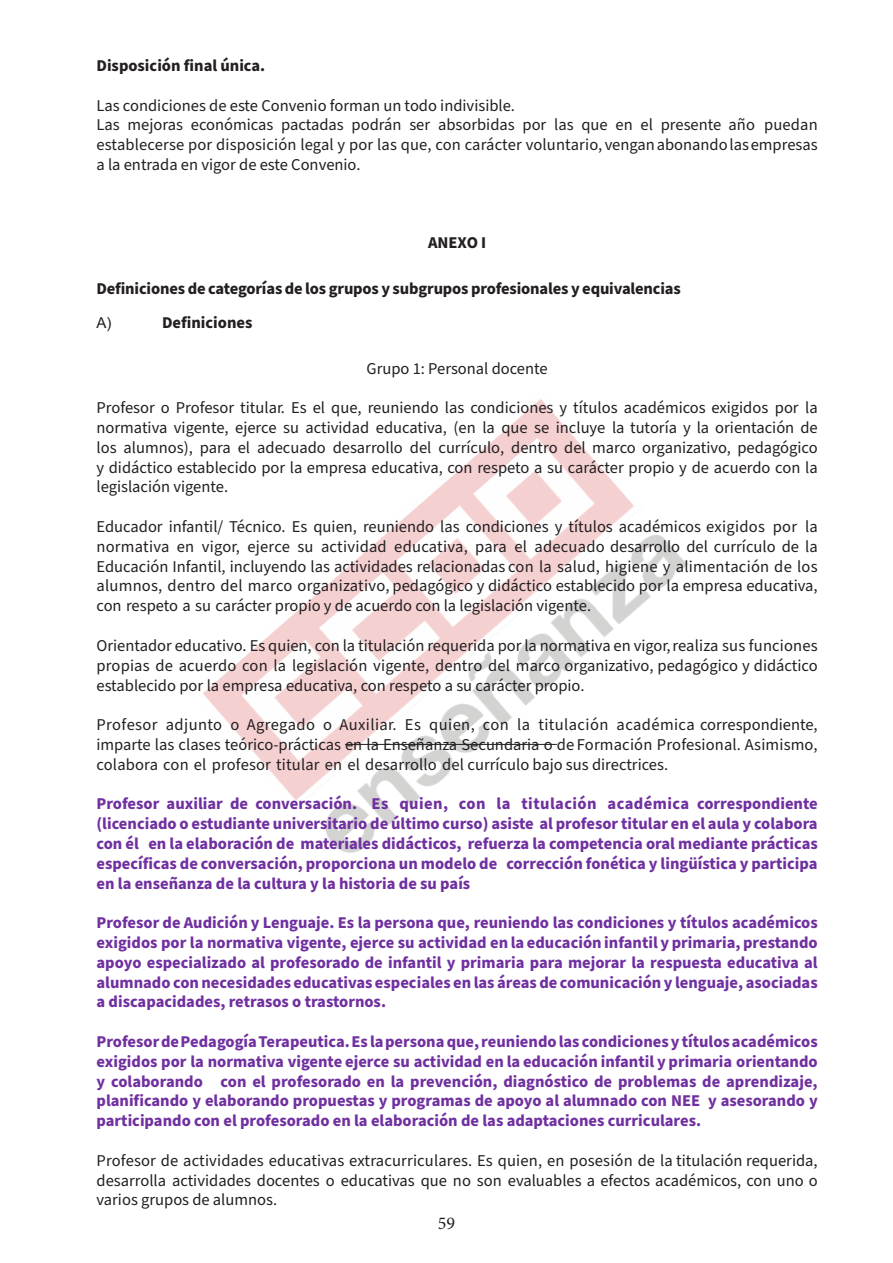
<style>
.page{position:relative;width:893px;height:1263px;background:#fff}
.page>*{position:absolute;margin:0;border:0;box-sizing:border-box;transform-origin:0 0}
.t1{font:18px "Minion Pro";color:#231f20}
.Texto_independiente{font:16.5px/19.8px "Source Sans Pro";color:#231f20;text-align:justify}
.Texto_independiente-2{font:700 16.5px/19.8px "Source Sans Pro";color:#7030a0;text-align:justify}
.Texto_independiente-3{font:700 16.5px "Source Sans Pro";letter-spacing:-.01em;color:#231f20}
.Heading_5{font:700 16.5px "Source Sans Pro";color:#231f20}
.t2{font:15px "Arial";color:#231f20}
</style>
<div class="page">
<img style="left:203px;top:399px;width:485px;height:454px">
<hr style="left:345px;top:744px;width:212px;height:1px;background:#231f20">
<p class="Texto_independiente-3" style="left:97px;top:54px;width:170px">Disposición final única.</p>
<p class="Texto_independiente" style="left:97px;top:96px;width:420px">Las condiciones de este Convenio forman un todo indivisible.</p>
<p class="Texto_independiente" style="left:97px;top:115px;width:723px">Las mejoras económicas pactadas podrán ser absorbidas por las que en el presente año puedan establecerse por disposición legal y por las que, con carácter voluntario, vengan abonando las empresas a la entrada en vigor de este Convenio.</p>
<p class="Heading_5" style="left:428px;top:232px;width:60px">ANEXO I</p>
<p class="Texto_independiente-3" style="left:97px;top:278px;width:586px">Definiciones de categorías de los grupos y subgrupos profesionales y equivalencias</p>
<p class="t2" style="left:97px;top:312px;width:16px">A)</p>
<p class="Texto_independiente-3" style="left:162px;top:311px;width:92px">Definiciones</p>
<p class="Texto_independiente" style="left:367px;top:359px;width:183px">Grupo 1: Personal docente</p>
<p class="Texto_independiente" style="left:97px;top:398px;width:723px">Profesor o Profesor titular. Es el que, reuniendo las condiciones y títulos académicos exigidos por la normativa vigente, ejerce su actividad educativa, (en la que se incluye la tutoría y la orientación de los alumnos), para el adecuado desarrollo del currículo, dentro del marco organizativo, pedagógico y didáctico establecido por la empresa educativa, con respeto a su carácter propio y de acuerdo con la legislación vigente.</p>
<p class="Texto_independiente" style="left:97px;top:517px;width:723px">Educador infantil/ Técnico. Es quien, reuniendo las condiciones y títulos académicos exigidos por la normativa en vigor, ejerce su actividad educativa, para el adecuado desarrollo del currículo de la Educación Infantil, incluyendo las actividades relacionadas con la salud, higiene y alimentación de los alumnos, dentro del marco organizativo, pedagógico y didáctico establecido por la empresa educativa, con respeto a su carácter propio y de acuerdo con la legislación vigente.</p>
<p class="Texto_independiente" style="left:97px;top:636px;width:723px">Orientador educativo. Es quien, con la titulación requerida por la normativa en vigor,realiza sus funciones propias de acuerdo con la legislación vigente, dentro del marco organizativo, pedagógico y didáctico establecido por la empresa educativa, con respeto a su carácter propio.</p>
<p class="Texto_independiente" style="left:97px;top:715px;width:723px">Profesor adjunto o Agregado o Auxiliar. Es quien, con la titulación académica correspondiente, imparte las clases teórico-prácticas en la Enseñanza Secundaria o de Formación Profesional. Asimismo, colabora con el profesor titular en el desarrollo del currículo bajo sus directrices.</p>
<p class="Texto_independiente-2" style="left:97px;top:794px;width:723px">Profesor auxiliar de conversación. Es quien, con la titulación académica correspondiente (licenciado o estudiante universitario de último curso) asiste al profesor titular en el aula y colabora con él en la elaboración de materiales didácticos, refuerza la competencia oral mediante prácticas específicas de conversación, proporciona un modelo de corrección fonética y lingüística y participa en la enseñanza de la cultura y la historia de su país</p>
<p class="Texto_independiente-2" style="left:97px;top:913px;width:723px">Profesor de Audición y Lenguaje. Es la persona que, reuniendo las condiciones y títulos académicos exigidos por la normativa vigente, ejerce su actividad en la educación infantil y primaria, prestando apoyo especializado al profesorado de infantil y primaria para mejorar la respuesta educativa al alumnado con necesidades educativas especiales en las áreas de comunicación y lenguaje, asociadas a discapacidades, retrasos o trastornos.</p>
<p class="Texto_independiente-2" style="left:97px;top:1032px;width:723px">Profesor de Pedagogía Terapeutica. Es la persona que, reuniendo las condiciones y títulos académicos exigidos por la normativa vigente ejerce su actividad en la educación infantil y primaria orientando y colaborando con el profesorado en la prevención, diagnóstico de problemas de aprendizaje, planificando y elaborando propuestas y programas de apoyo al alumnado con NEE y asesorando y participando con el profesorado en la elaboración de las adaptaciones curriculares.</p>
<p class="Texto_independiente" style="left:97px;top:1151px;width:723px">Profesor de actividades educativas extracurriculares. Es quien, en posesión de la titulación requerida, desarrolla actividades docentes o educativas que no son evaluables a efectos académicos, con uno o varios grupos de alumnos.</p>
<p class="t1" style="left:438px;top:1211px;width:19px">59</p>
</div>
